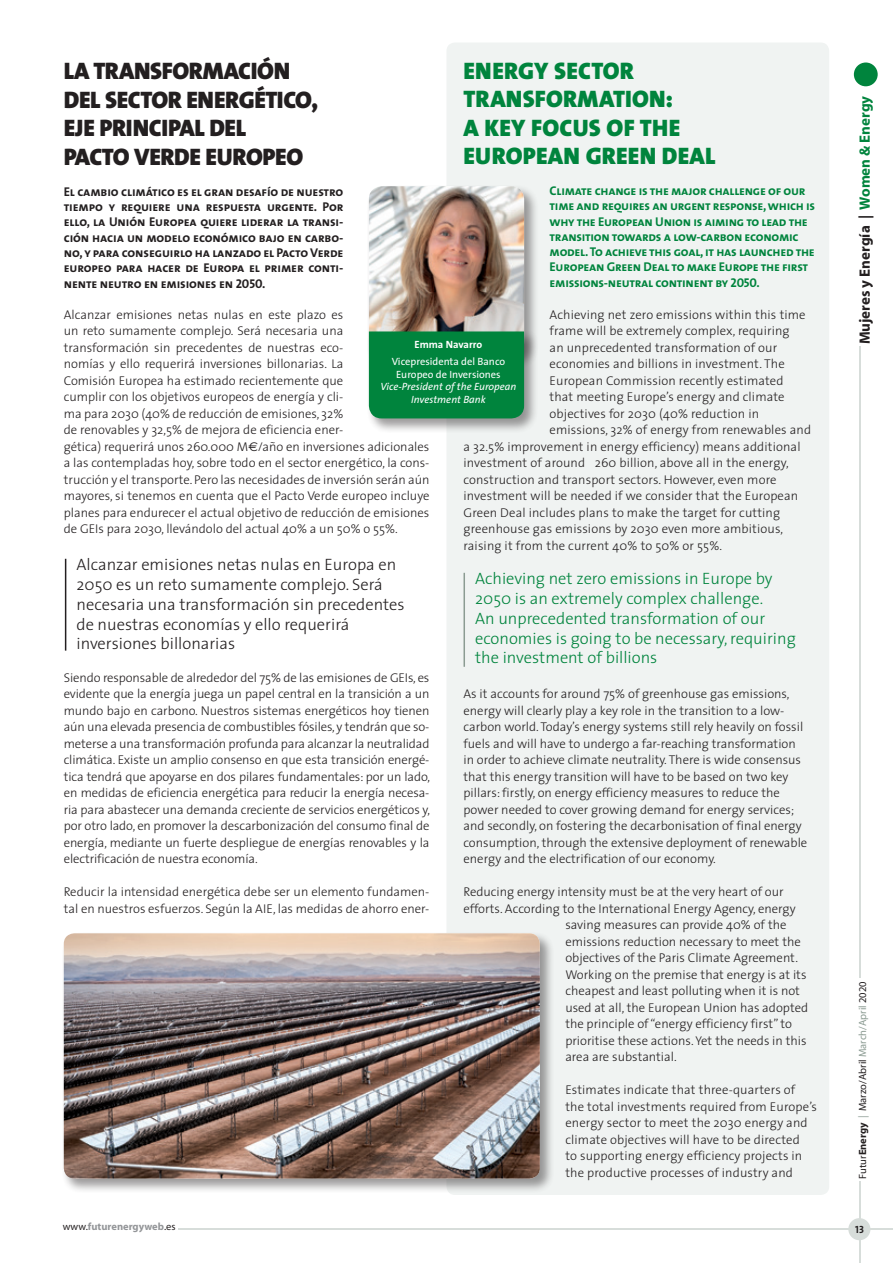
<style>
.page{position:relative;width:893px;height:1263px;background:#fff}
.page>*{position:absolute;margin:0;border:0;box-sizing:border-box;transform-origin:0 0}
.Titular_Grande{font:24px "The Sans Black Caps";letter-spacing:-.015em;color:#231f20}
.Titular_Grande-2{font:24px/28.5px "The Sans Black Caps";letter-spacing:.01em;color:#00843d}
.Ladillo_Texto{font:300 16.5px/19.8px "The Sans";color:#231f20}
.Ladillo_Texto-2{font:300 16.5px/19.8px "The Sans";color:#00843d}
.t1{font:700 15px "Myriad";color:#231f20}
.Texto_ingles{font:300 12.75px/16.5px "The Sans";color:#231f20}
.Texto{font:300 12.75px/16.5px "The Sans";color:#231f20}
.Titular_Grande-3{font:12.75px/15.3px "The Sans Bold Caps";letter-spacing:-.01em;color:#231f20;text-align:justify}
.Titular_Grande-4{font:12.75px/15.3px "The Sans Bold Caps";letter-spacing:-.02em;color:#00843d}
.t2{font:10.5px/12.6px "The Sans";color:#fff;text-align:center}
.t3{font:10.5px "Myriad";color:#231f20}
.t4{font:700 10.5px "Myriad";color:#939598}
.t5{font:700 10.5px "The Sans";color:#fff}
.t6{font:10.5px "The Sans Bold Caps";color:#231f20}
.s1{font-family:"Euro Sans";font-weight:400}
.s2{font-style:italic}
.s3{color:#00843d}
.s4{font-weight:700}
.s5{color:#8b9b92}
.s6{font-weight:400;color:#231f20}
</style>
<div class="page">
<div style="left:446px;top:43px;width:383px;height:1152px;background:#f0f3f2;border-radius:9px"></div>
<div style="left:366px;top:184px;width:173px;height:186px;background:#231f20;opacity:.45"></div>
<img style="left:369px;top:186px;width:155px;height:143px">
<div style="left:366px;top:329px;width:173px;height:104px;background:#231f20;opacity:.45"></div>
<div style="left:369px;top:331px;width:155px;height:87px;background:#00843d"></div>
<div style="left:61px;top:931px;width:493px;height:262px;background:#231f20;opacity:.45"></div>
<img style="left:64px;top:933px;width:476px;height:245px">
<hr style="left:65px;top:559px;width:1px;height:92px;background:#231f20">
<hr style="left:463px;top:573px;width:2px;height:94px;background:#8b9b92">
<div style="left:854px;top:63px;width:24px;height:23px;background:#00843d;border-radius:50%"></div>
<hr style="left:859px;top:347px;width:1px;height:631px;background:#d7ddda">
<hr style="left:178px;top:1228px;width:715px;height:2px;background:#d7ddda">
<hr style="left:859px;top:1181px;width:1px;height:82px;background:#d7ddda">
<div style="left:848px;top:1218px;width:22px;height:22px;background:#d7ddda;border-radius:50%"></div>
<p class="Titular_Grande" style="left:64px;top:50px;width:228px">LA TRANSFORMACIÓN</p>
<p class="Titular_Grande" style="left:64px;top:79px;width:256px">DEL SECTOR ENERGÉTICO,</p>
<p class="Titular_Grande" style="left:64px;top:108px;width:184px">EJE PRINCIPAL DEL</p>
<p class="Titular_Grande" style="left:64px;top:137px;width:241px">PACTO VERDE EUROPEO</p>
<p class="Titular_Grande-3" style="left:64px;top:184px;width:281px">El cambio climático es el gran desafío de nuestro tiempo y requiere una respuesta urgente. Por ello, la Unión Europea quiere liderar la transi&shy;ción hacia un modelo económico bajo en carbo&shy;no, y para conseguirlo ha lanzado el Pacto Verde europeo para hacer de Europa el primer conti&shy;nente neutro en emisiones en 2050.</p>
<p class="Titular_Grande-2" style="left:463px;top:56px;width:211px">ENERGY SECTOR<br>TRANSFORMATION:</p>
<p class="Titular_Grande-2" style="left:463px;top:113px;width:253px">A KEY FOCUS OF THE<br>EUROPEAN GREEN DEAL</p>
<p class="Titular_Grande-4" style="left:550px;top:183px;width:267px">Climate change is the major challenge of our time and requires an urgent response, which is why the European Union is aiming to lead the transition towards a low-carbon economic model. To achieve this goal, it has launched the European Green Deal to make Europe the first emissions-neutral continent by 2050.</p>
<p class="Texto" style="left:64px;top:306px;width:367px">Alcanzar emisiones netas nulas en este plazo es<br>un reto sumamente complejo. Será necesaria una transformación sin precedentes de nuestras eco-<br>nomías y ello requerirá inversiones billonarias. La<br>Comisión Europea ha estimado recientemente que<br>cumplir con los objetivos europeos de energía y cli-<br>ma para 2030 (40% de reducción de emisiones, 32%<br>de renovables y 32,5% de mejora de eficiencia ener-<br>gética) requerirá unos 260.000 M<span class="s1">€</span>/año en inversiones adicionales a las contempladas hoy, sobre todo en el sector energético, la cons&shy;trucción y el transporte. Pero las necesidades de inversión serán aún mayores, si tenemos en cuenta que el Pacto Verde europeo incluye planes para endurecer el actual objetivo de reducción de emisiones de GEIs para 2030, llevándolo del actual 40% a un 50% o 55%.</p>
<p class="Texto_ingles" style="left:550px;top:306px;width:258px">Achieving net zero emissions within this time</p>
<p class="Texto_ingles" style="left:550px;top:322px;width:242px">frame will be extremely complex, requiring</p>
<p class="Texto_ingles" style="left:550px;top:339px;width:229px">an unprecedented transformation of our</p>
<p class="Texto_ingles" style="left:550px;top:355px;width:237px">economies and billions in investment. The</p>
<p class="Texto_ingles" style="left:550px;top:372px;width:235px">European Commission recently estimated</p>
<p class="Texto_ingles" style="left:550px;top:388px;width:236px">that meeting Europe’s energy and climate</p>
<p class="Texto_ingles" style="left:550px;top:405px;width:211px">objectives for 2030 (40% reduction in</p>
<p class="Texto_ingles" style="left:550px;top:421px;width:263px">emissions, 32% of energy from renewables and</p>
<p class="Texto_ingles" style="left:463px;top:438px;width:339px">a 32.5% improvement in energy efficiency) means additional</p>
<p class="Texto_ingles" style="left:463px;top:454px;width:327px">investment of around €260 billion, above all in the energy,</p>
<p class="Texto_ingles" style="left:463px;top:471px;width:315px">construction and transport sectors. However, even more</p>
<p class="Texto_ingles" style="left:463px;top:487px;width:336px">investment will be needed if we consider that the European</p>
<p class="Texto_ingles" style="left:463px;top:504px;width:318px">Green Deal includes plans to make the target for cutting</p>
<p class="Texto_ingles" style="left:463px;top:520px;width:321px">greenhouse gas emissions by 2030 even more ambitious,</p>
<p class="Texto_ingles" style="left:463px;top:537px;width:260px">raising it from the current 40% to 50% or 55%.</p>
<p class="t5" style="left:415px;top:336px;width:69px">Emma Navarro</p>
<p class="t2" style="left:380px;top:355px;width:138px">Vicepresidenta del Banco<br>Europeo de Inversiones<br><span class="s2">Vice-President of the European<br>Investment Bank</span></p>
<p class="Ladillo_Texto" style="left:77px;top:554px;width:330px">Alcanzar emisiones netas nulas en Europa en 2050 es un reto sumamente complejo. Será necesaria una transformación sin precedentes de nuestras economías y ello requerirá inversiones billonarias</p>
<p class="Texto" style="left:64px;top:669px;width:368px;text-align:justify">Siendo responsable de alrededor del 75% de las emisiones de GEIs, es evidente que la energía juega un papel central en la transición a un mundo bajo en carbono. Nuestros sistemas energéticos hoy tienen aún una elevada presencia de combustibles fósiles, y tendrán que so&shy;meterse a una transformación profunda para alcanzar la neutralidad climática. Existe un amplio consenso en que esta transición energé&shy;tica tendrá que apoyarse en dos pilares fundamentales: por un lado, en medidas de eficiencia energética para reducir la energía necesa&shy;ria para abastecer una demanda creciente de servicios energéticos y, por otro lado, en promover la descarbonización del consumo final de energía, mediante un fuerte despliegue de energías renovables y la electrificación de nuestra economía.</p>
<p class="Texto" style="left:64px;top:883px;width:367px">Reducir la intensidad energética debe ser un elemento fundamen&shy;tal en nuestros esfuerzos. Según la AIE, las medidas de ahorro ener-</p>
<p class="Ladillo_Texto-2" style="left:475px;top:568px;width:322px">Achieving net zero emissions in Europe by 2050 is an extremely complex challenge.<br>An unprecedented transformation of our economies is going to be necessary, requiring the investment of billions</p>
<p class="Texto_ingles" style="left:463px;top:685px;width:345px">As it accounts for around 75% of greenhouse gas emissions, energy will clearly play a key role in the transition to a low&shy;carbon world. Today’s energy systems still rely heavily on fossil fuels and will have to undergo a far-reaching transformation in order to achieve climate neutrality. There is wide consensus that this energy transition will have to be based on two key pillars: firstly, on energy efficiency measures to reduce the power needed to cover growing demand for energy services; and secondly, on fostering the decarbonisation of final energy consumption, through the extensive deployment of renewable energy and the electrification of our economy.</p>
<p class="Texto_ingles" style="left:463px;top:883px;width:322px">Reducing energy intensity must be at the very heart of our</p>
<p class="Texto_ingles" style="left:463px;top:900px;width:334px">efforts. According to the International Energy Agency, energy</p>
<p class="Texto_ingles" style="left:565px;top:916px;width:223px">saving measures can provide 40% of the</p>
<p class="Texto_ingles" style="left:565px;top:933px;width:237px">emissions reduction necessary to meet the</p>
<p class="Texto_ingles" style="left:565px;top:949px;width:234px">objectives of the Paris Climate Agreement.</p>
<p class="Texto_ingles" style="left:565px;top:966px;width:243px">Working on the premise that energy is at its</p>
<p class="Texto_ingles" style="left:565px;top:982px;width:236px">cheapest and least polluting when it is not</p>
<p class="Texto_ingles" style="left:565px;top:999px;width:244px">used at all, the European Union has adopted</p>
<p class="Texto_ingles" style="left:565px;top:1015px;width:228px">the principle of “energy efficiency first” to</p>
<p class="Texto_ingles" style="left:565px;top:1032px;width:243px">prioritise these actions. Yet the needs in this</p>
<p class="Texto_ingles" style="left:565px;top:1048px;width:113px">area are substantial.</p>
<p class="Texto_ingles" style="left:565px;top:1081px;width:253px">Estimates indicate that three-quarters of the total investments required from Europe’s energy sector to meet the 2030 energy and climate objectives will have to be directed<br>to supporting energy efficiency projects in the productive processes of industry and</p>
<p class="t1" style="left:857px;top:344px;width:250px;rotate:-90deg">Mujeres y Energía | <span class="s3">Women &amp; Energy</span></p>
<p class="t3" style="left:857px;top:1178px;width:198px;rotate:-90deg">Futur<span class="s4">Energy</span> <span class="s5">|</span> Marzo/Abril <span class="s5">March/April</span> 2020</p>
<p class="t4" style="left:63px;top:1220px;width:114px"><span class="s6">www.</span>futurenergyweb<span class="s6">.es</span></p>
<p class="t6" style="left:855px;top:1220px;width:10px">13</p>
</div>
